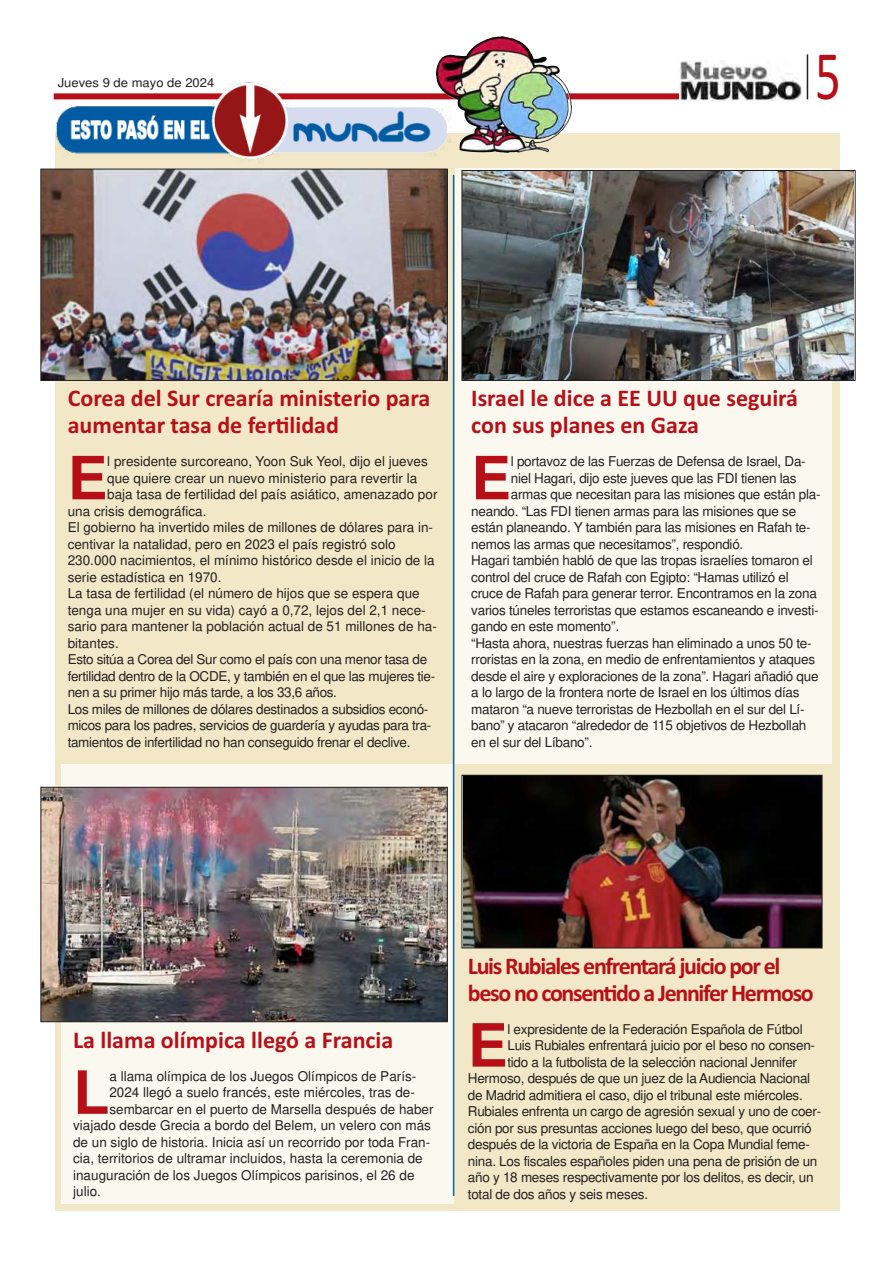
<style>
.page{position:relative;width:893px;height:1263px;background:#fff}
.page>*{position:absolute;margin:0;border:0;box-sizing:border-box;transform-origin:0 0}
.t1{font:700 59.55px "Arial";color:#b70f17}
.t2{font:34.2px "Calibri";color:#b70f17;scale:.73 1}
.t3{font:13.5px "Arial";letter-spacing:-.02em;color:#231f20}
.t4{font:13.5px "Arial";color:#231f20}
.t5{font:12.3px "Arial";color:#231f20;scale:1.06 1}
.t6{font:700 11.7px "Calibri";color:#b70f17}
.t7{font:700 11.7px "Calibri";letter-spacing:-.115em;color:#b70f17}
</style>
<div class="page">
<div style="left:54px;top:93px;width:839px;height:6px;background:#b70f17"></div>
<div style="left:55px;top:133px;width:784px;height:1078px;background:#f2e8c8"></div>
<div style="left:455px;top:169px;width:376px;height:595px;background:#fbf8ef"></div>
<div style="left:62px;top:764px;width:392px;height:439px;background:#fbf8ef"></div>
<img style="left:43px;top:171px;width:402px;height:208px">
<div style="left:41px;top:169px;width:406px;height:212px;border:1px solid #231f20"></div>
<img style="left:464px;top:777px;width:356px;height:169px">
<div style="left:462px;top:775px;width:360px;height:173px;border:1px solid #231f20"></div>
<img style="left:43px;top:789px;width:402px;height:231px">
<div style="left:41px;top:787px;width:406px;height:235px;border:1px solid #231f20"></div>
<img style="left:464px;top:172px;width:389px;height:207px">
<div style="left:462px;top:170px;width:393px;height:211px;border:1px solid #231f20"></div>
<hr style="left:453px;top:175px;width:1px;height:1021px;background:#0164b1">
<img style="left:53px;top:81px;width:383px;height:82px">
<img style="left:436px;top:36px;width:136px;height:117px">
<div style="left:839px;top:77px;width:54px;height:41px;background:#fff"></div>
<div style="left:679px;top:53px;width:196px;height:51px;background:#fff"></div>
<img style="left:679px;top:61px;width:123px;height:39px">
<hr style="left:807px;top:54px;width:1px;height:45px;background:#231f20">
<p class="t5" style="left:58px;top:78px;width:149px">Jueves 9 de mayo de 2024</p>
<h2 class="t2" style="left:815px;top:68px;width:37px">5</h2>
<p class="t6" style="left:68px;top:395px;width:364px">Corea del Sur crearía ministerio para</p>
<p class="t6" style="left:68px;top:422px;width:273px">aumentar tasa de fer}lidad</p>
<h1 class="t1" style="left:68px;top:444px;width:41px">E</h1>
<p class="t4" style="left:107px;top:456px;width:322px">l presidente surcoreano, Yoon Suk Yeol, dijo el jueves</p>
<p class="t4" style="left:107px;top:473px;width:311px">que quiere crear un nuevo ministerio para revertir la</p>
<p class="t4" style="left:107px;top:489px;width:332px">baja tasa de fertilidad del país asiático, amenazado por</p>
<p class="t4" style="left:68px;top:506px;width:140px">una crisis demográfica.</p>
<p class="t4" style="left:68px;top:522px;width:367px">El gobierno ha invertido miles de millones de dólares para in-</p>
<p class="t4" style="left:68px;top:539px;width:329px">centivar la natalidad, pero en 2023 el país registró solo</p>
<p class="t4" style="left:68px;top:555px;width:368px">230.000 nacimientos, el mínimo histórico desde el inicio de la</p>
<p class="t4" style="left:68px;top:572px;width:155px">serie estadística en 1970.</p>
<p class="t4" style="left:68px;top:588px;width:353px">La tasa de fertilidad (el número de hijos que se espera que</p>
<p class="t4" style="left:68px;top:605px;width:359px">tenga una mujer en su vida) cayó a 0,72, lejos del 2,1 nece-</p>
<p class="t4" style="left:68px;top:621px;width:371px">sario para mantener la población actual de 51 millones de ha-</p>
<p class="t4" style="left:68px;top:638px;width:53px">bitantes.</p>
<p class="t3" style="left:68px;top:654px;width:361px">Esto sitúa a Corea del Sur como el país con una menor tasa de</p>
<p class="t3" style="left:68px;top:671px;width:369px">fertilidad dentro de la OCDE, y también en el que las mujeres tie-</p>
<p class="t3" style="left:68px;top:687px;width:271px">nen a su primer hijo más tarde, a los 33,6 años.</p>
<p class="t3" style="left:68px;top:704px;width:362px">Los miles de millones de dólares destinados a subsidios econó-</p>
<p class="t3" style="left:68px;top:720px;width:365px">micos para los padres, servicios de guardería y ayudas para tra-</p>
<p class="t3" style="left:68px;top:737px;width:344px">tamientos de infertilidad no han conseguido frenar el declive.</p>
<p class="t6" style="left:471px;top:395px;width:328px">Israel le dice a EE UU que seguirá</p>
<p class="t6" style="left:471px;top:422px;width:229px">con sus planes en Gaza</p>
<h1 class="t1" style="left:471px;top:444px;width:41px">E</h1>
<p class="t3" style="left:511px;top:456px;width:296px">l portavoz de las Fuerzas de Defensa de Israel, Da-</p>
<p class="t3" style="left:511px;top:473px;width:287px">niel Hagari, dijo este jueves que las FDI tienen las</p>
<p class="t3" style="left:511px;top:489px;width:311px">armas que necesitan para las misiones que están pla-</p>
<p class="t3" style="left:471px;top:506px;width:326px">neando. “Las FDI tienen armas para las misiones que se</p>
<p class="t3" style="left:471px;top:522px;width:341px">están planeando. Y también para las misiones en Rafah te-</p>
<p class="t3" style="left:471px;top:539px;width:274px">nemos las armas que necesitamos”, respondió.</p>
<p class="t3" style="left:471px;top:555px;width:343px">Hagari también habló de que las tropas israelíes tomaron el</p>
<p class="t3" style="left:471px;top:572px;width:319px">control del cruce de Rafah con Egipto: “Hamas utilizó el</p>
<p class="t3" style="left:471px;top:588px;width:347px">cruce de Rafah para generar terror. Encontramos en la zona</p>
<p class="t3" style="left:471px;top:605px;width:349px">varios túneles terroristas que estamos escaneando e investi-</p>
<p class="t3" style="left:471px;top:621px;width:149px">gando en este momento”.</p>
<p class="t3" style="left:471px;top:638px;width:342px">“Hasta ahora, nuestras fuerzas han eliminado a unos 50 te-</p>
<p class="t3" style="left:471px;top:654px;width:345px">rroristas en la zona, en medio de enfrentamientos y ataques</p>
<p class="t3" style="left:471px;top:671px;width:349px">desde el aire y exploraciones de la zona”. Hagari añadió que</p>
<p class="t3" style="left:471px;top:687px;width:330px">a lo largo de la frontera norte de Israel en los últimos días</p>
<p class="t3" style="left:471px;top:704px;width:335px">mataron “a nueve terroristas de Hezbollah en el sur del Lí-</p>
<p class="t3" style="left:471px;top:720px;width:337px">bano” y atacaron “alrededor de 115 objetivos de Hezbollah</p>
<p class="t3" style="left:471px;top:737px;width:123px">en el sur del Líbano”.</p>
<p class="t6" style="left:73px;top:1037px;width:322px">La llama olímpica llegó a Francia</p>
<h1 class="t1" style="left:73px;top:1058px;width:38px">L</h1>
<p class="t4" style="left:109px;top:1071px;width:308px">a llama olímpica de los Juegos Olímpicos de París-</p>
<p class="t4" style="left:109px;top:1087px;width:307px">2024 llegó a suelo francés, este miércoles, tras de-</p>
<p class="t4" style="left:109px;top:1104px;width:326px">sembarcar en el puerto de Marsella después de haber</p>
<p class="t4" style="left:73px;top:1120px;width:359px">viajado desde Grecia a bordo del Belem, un velero con más</p>
<p class="t4" style="left:73px;top:1137px;width:359px">de un siglo de historia. Inicia así un recorrido por toda Fran-</p>
<p class="t4" style="left:73px;top:1153px;width:351px">cia, territorios de ultramar incluidos, hasta la ceremonia de</p>
<p class="t4" style="left:73px;top:1170px;width:343px">inauguración de los Juegos Olímpicos parisinos, el 26 de</p>
<p class="t3" style="left:73px;top:1186px;width:29px">julio.</p>
<p class="t7" style="left:468px;top:963px;width:314px">Luis Rubiales enfrentará juicio por el</p>
<p class="t7" style="left:468px;top:990px;width:347px">beso no consen}do a Jennifer Hermoso</p>
<h1 class="t1" style="left:468px;top:1011px;width:41px">E</h1>
<p class="t3" style="left:507px;top:1023px;width:297px">l expresidente de la Federación Española de Fútbol</p>
<p class="t3" style="left:507px;top:1040px;width:309px">Luis Rubiales enfrentará juicio por el beso no consen-</p>
<p class="t3" style="left:507px;top:1056px;width:291px">tido a la futbolista de la selección nacional Jennifer</p>
<p class="t3" style="left:468px;top:1073px;width:344px">Hermoso, después de que un juez de la Audiencia Nacional</p>
<p class="t3" style="left:468px;top:1089px;width:336px">de Madrid admitiera el caso, dijo el tribunal este miércoles.</p>
<p class="t3" style="left:468px;top:1106px;width:355px">Rubiales enfrenta un cargo de agresión sexual y uno de coer-</p>
<p class="t3" style="left:468px;top:1122px;width:345px">ción por sus presuntas acciones luego del beso, que ocurrió</p>
<p class="t3" style="left:468px;top:1139px;width:344px">después de la victoria de España en la Copa Mundial feme-</p>
<p class="t3" style="left:468px;top:1155px;width:351px">nina. Los fiscales españoles piden una pena de prisión de un</p>
<p class="t3" style="left:468px;top:1172px;width:347px">año y 18 meses respectivamente por los delitos, es decir, un</p>
<p class="t3" style="left:468px;top:1188px;width:182px">total de dos años y seis meses.</p>
</div>
